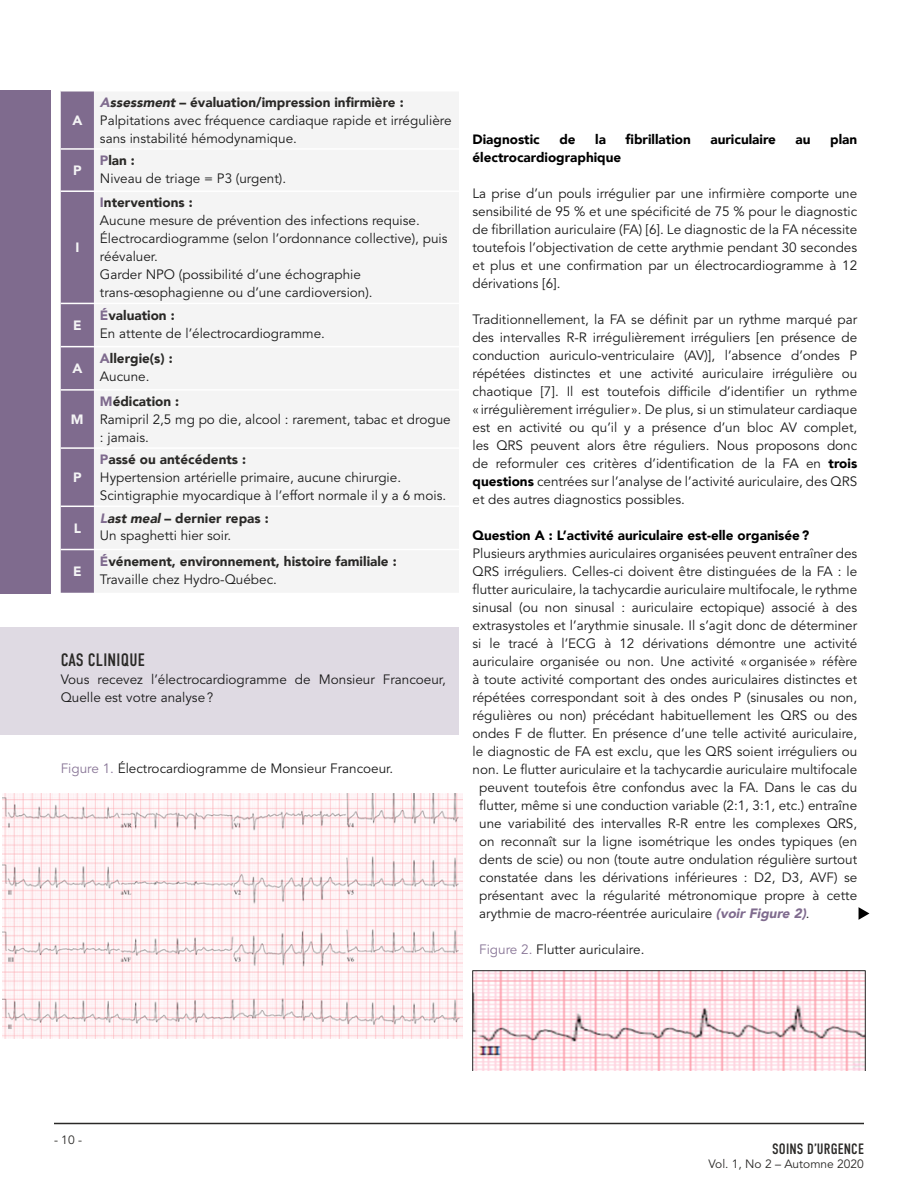
<style>
.page{position:relative;width:918px;height:1188px;background:#fff}
.page>*{position:absolute;margin:0;border:0;box-sizing:border-box;transform-origin:0 0}
.t1{font:18px "DIN Condensed";letter-spacing:.01em;color:#2a2927}
.t2{font:15px "DIN Condensed";letter-spacing:.01em;color:#2a2927}
.t3{font:13.5px/18px "Avenir LT Std";color:#1a1a1a}
.t4{font:900 13.5px "Avenir LT";color:#2a2927}
.t5{font:900 13.5px "Avenir LT";color:#000}
.t6{font:900 13.5px "Avenir LT";color:#f4f4f5}
.t7{font:12px "Avenir LT Std";color:#2a2927}
.s1{font-style:italic;color:#7f6b8e}
.s2{font-style:italic}
.s3{color:#7f6b8e}
.s4{color:#897697}
.s5{font-family:"Avenir LT";font-weight:900;color:#000}
.s6{font-family:"Avenir LT";font-weight:900;font-style:italic;color:#7f6b8e}
</style>
<div class="page">
<hr style="left:54px;top:1123px;width:810px;height:1px;background:#2a2927">
<div style="left:0;top:627px;width:459px;height:108px;background:#dfdae3"></div>
<div style="left:61px;top:92px;width:33px;height:501px;background:#7f6b8e"></div>
<div style="left:94px;top:92px;width:365px;height:500px;background:#f4f4f4"></div>
<hr style="left:61px;top:148px;width:33px;height:2px;background:#fff">
<hr style="left:94px;top:148px;width:365px;height:2px;background:#fff">
<hr style="left:61px;top:190px;width:33px;height:2px;background:#fff">
<hr style="left:94px;top:190px;width:365px;height:2px;background:#fff">
<hr style="left:61px;top:303px;width:33px;height:1px;background:#fff">
<hr style="left:94px;top:303px;width:365px;height:1px;background:#fff">
<hr style="left:61px;top:346px;width:33px;height:1px;background:#fff">
<hr style="left:94px;top:346px;width:365px;height:1px;background:#fff">
<hr style="left:61px;top:389px;width:33px;height:2px;background:#fff">
<hr style="left:94px;top:389px;width:365px;height:2px;background:#fff">
<hr style="left:61px;top:447px;width:33px;height:2px;background:#fff">
<hr style="left:94px;top:447px;width:365px;height:2px;background:#fff">
<hr style="left:61px;top:506px;width:33px;height:1px;background:#fff">
<hr style="left:94px;top:506px;width:365px;height:1px;background:#fff">
<hr style="left:61px;top:549px;width:33px;height:1px;background:#fff">
<hr style="left:94px;top:549px;width:365px;height:1px;background:#fff">
<div style="left:0;top:90px;width:51px;height:503px;background:#7f6b8e"></div>
<img style="left:2px;top:794px;width:460px;height:245px">
<img style="left:472px;top:970px;width:394px;height:100px">
<svg style="left:859px;top:907px;width:10px;height:13px"></svg>
<p class="t6" style="left:72px;top:112px;width:12px">A</p>
<p class="t6" style="left:73px;top:162px;width:10px">P</p>
<p class="t6" style="left:75px;top:240px;width:5px">I</p>
<p class="t6" style="left:73px;top:317px;width:10px">E</p>
<p class="t6" style="left:72px;top:360px;width:12px">A</p>
<p class="t6" style="left:71px;top:411px;width:14px">M</p>
<p class="t6" style="left:73px;top:469px;width:10px">P</p>
<p class="t6" style="left:74px;top:520px;width:9px">L</p>
<p class="t6" style="left:73px;top:563px;width:10px">E</p>
<p class="t4" style="left:100px;top:94px;width:305px"><span class="s1">A</span><span class="s2">ssessment</span> – évaluation/impression infirmière :</p>
<p class="t3" style="left:100px;top:112px;width:353px">Palpitations avec fréquence cardiaque rapide et irrégulière sans instabilité hémodynamique.</p>
<p class="t4" style="left:100px;top:152px;width:37px"><span class="s3">P</span>lan :</p>
<p class="t3" style="left:100px;top:170px;width:188px">Niveau de triage = P3 (urgent).</p>
<p class="t4" style="left:100px;top:195px;width:94px"><span class="s3">I</span>nterventions :</p>
<p class="t3" style="left:100px;top:212px;width:349px">Aucune mesure de prévention des infections requise.<br>Électrocardiogramme (selon l’ordonnance collective), puis réévaluer.<br>Garder NPO (possibilité d’une échographie trans-œsophagienne ou d’une cardioversion).</p>
<p class="t4" style="left:100px;top:307px;width:76px"><span class="s3">É</span>valuation :</p>
<p class="t3" style="left:100px;top:324px;width:226px">En attente de l’électrocardiogramme.</p>
<p class="t4" style="left:100px;top:350px;width:74px"><span class="s3">A</span>llergie(s) :</p>
<p class="t3" style="left:100px;top:368px;width:51px">Aucune.</p>
<p class="t4" style="left:100px;top:393px;width:81px"><span class="s3">M</span>édication :</p>
<p class="t3" style="left:100px;top:411px;width:352px">Ramipril 2,5 mg po die, alcool : rarement, tabac et drogue : jamais.</p>
<p class="t4" style="left:100px;top:451px;width:148px"><span class="s3">P</span>assé ou antécédents :</p>
<p class="t3" style="left:100px;top:469px;width:348px">Hypertension artérielle primaire, aucune chirurgie.<br>Scintigraphie myocardique à l’effort normale il y a 6 mois.</p>
<p class="t4" style="left:100px;top:510px;width:170px"><span class="s1">L</span><span class="s2">ast meal</span> – dernier repas :</p>
<p class="t3" style="left:100px;top:527px;width:133px">Un spaghetti hier soir.</p>
<p class="t4" style="left:100px;top:553px;width:298px"><span class="s3">É</span>vénement, environnement, histoire familiale :</p>
<p class="t3" style="left:100px;top:570px;width:179px">Travaille chez Hydro-Québec.</p>
<h1 class="t1" style="left:61px;top:650px;width:86px">CAS CLINIQUE</h1>
<p class="t3" style="left:61px;top:671px;width:387px">Vous recevez l’électrocardiogramme de Monsieur Francoeur,<br>Quelle est votre analyse?</p>
<p class="t3" style="left:61px;top:760px;width:334px"><span class="s4">Figure 1.</span> Électrocardiogramme de Monsieur Francoeur.</p>
<p class="t5" style="left:473px;top:131px;width:69px">Diagnostic</p>
<p class="t5" style="left:559px;top:131px;width:18px">de</p>
<p class="t5" style="left:595px;top:131px;width:12px">la</p>
<p class="t5" style="left:626px;top:131px;width:67px">fibrillation</p>
<p class="t5" style="left:710px;top:131px;width:67px">auriculaire</p>
<p class="t5" style="left:796px;top:131px;width:16px">au</p>
<p class="t5" style="left:830px;top:131px;width:29px">plan</p>
<p class="t5" style="left:473px;top:149px;width:150px">électrocardiographique</p>
<p class="t3" style="left:473px;top:184px;width:386px;text-align:justify">La prise d’un pouls irrégulier par une infirmière comporte une sensibilité de 95 % et une spécificité de 75 % pour le diagnostic de fibrillation auriculaire (FA) [6]. Le diagnostic de la FA nécessite toutefois l’objectivation de cette arythmie pendant 30 secondes et plus et une confirmation par un électrocardiogramme à 12 dérivations [6].</p>
<p class="t3" style="left:473px;top:310px;width:386px;text-align:justify">Traditionnellement, la FA se définit par un rythme marqué par des intervalles R-R irrégulièrement irréguliers [en présence de conduction auriculo-ventriculaire (AV)], l’absence d’ondes P répétées distinctes et une activité auriculaire irrégulière ou chaotique [7]. Il est toutefois difficile d’identifier un rythme « irrégulièrement irrégulier ». De plus, si un stimulateur cardiaque est en activité ou qu’il y a présence d’un bloc AV complet, les QRS peuvent alors être réguliers. Nous proposons donc de reformuler ces critères d’identification de la FA en <span class="s5">trois questions</span> centrées sur l’analyse de l’activité auriculaire, des QRS et des autres diagnostics possibles.</p>
<p class="t5" style="left:473px;top:527px;width:338px">Question A : L’activité auriculaire est-elle organisée?</p>
<p class="t3" style="left:473px;top:544px;width:386px">Plusieurs arythmies auriculaires organisées peuvent entraîner des</p>
<p class="t3" style="left:473px;top:562px;width:386px">QRS irréguliers. Celles-ci doivent être distinguées de la FA : le</p>
<p class="t3" style="left:473px;top:580px;width:386px">flutter auriculaire, la tachycardie auriculaire multifocale, le rythme</p>
<p class="t3" style="left:473px;top:598px;width:386px">sinusal (ou non sinusal : auriculaire ectopique) associé à des</p>
<p class="t3" style="left:473px;top:616px;width:386px">extrasystoles et l’arythmie sinusale. Il s’agit donc de déterminer</p>
<p class="t3" style="left:473px;top:634px;width:386px">si le tracé à l’ECG à 12 dérivations démontre une activité</p>
<p class="t3" style="left:473px;top:652px;width:386px">auriculaire organisée ou non. Une activité «organisée» réfère</p>
<p class="t3" style="left:473px;top:670px;width:386px">à toute activité comportant des ondes auriculaires distinctes et</p>
<p class="t3" style="left:473px;top:688px;width:386px">répétées correspondant soit à des ondes P (sinusales ou non,</p>
<p class="t3" style="left:473px;top:706px;width:386px">régulières ou non) précédant habituellement les QRS ou des</p>
<p class="t3" style="left:473px;top:724px;width:386px">ondes F de flutter. En présence d’une telle activité auriculaire,</p>
<p class="t3" style="left:473px;top:742px;width:386px">le diagnostic de FA est exclu, que les QRS soient irréguliers ou</p>
<p class="t3" style="left:473px;top:760px;width:386px">non. Le flutter auriculaire et la tachycardie auriculaire multifocale</p>
<p class="t3" style="left:479px;top:778px;width:380px">peuvent toutefois être confondus avec la FA. Dans le cas du</p>
<p class="t3" style="left:479px;top:796px;width:379px">flutter, même si une conduction variable (2:1, 3:1, etc.) entraîne</p>
<p class="t3" style="left:479px;top:814px;width:379px">une variabilité des intervalles R-R entre les complexes QRS,</p>
<p class="t3" style="left:479px;top:832px;width:380px">on reconnaît sur la ligne isométrique les ondes typiques (en</p>
<p class="t3" style="left:479px;top:850px;width:380px">dents de scie) ou non (toute autre ondulation régulière surtout</p>
<p class="t3" style="left:479px;top:868px;width:380px">constatée dans les dérivations inférieures : D2, D3, AVF) se</p>
<p class="t3" style="left:479px;top:886px;width:379px">présentant avec la régularité métronomique propre à cette</p>
<p class="t3" style="left:479px;top:904px;width:332px">arythmie de macro-réentrée auriculaire <span class="s6">(voir Figure 2)</span>.</p>
<p class="t3" style="left:479px;top:940px;width:167px"><span class="s4">Figure 2.</span> Flutter auriculaire.</p>
<p class="t7" style="left:54px;top:1133px;width:30px">- 10 -</p>
<p class="t2" style="left:772px;top:1140px;width:93px">SOINS D’URGENCE</p>
<p class="t7" style="left:709px;top:1157px;width:157px">Vol. 1, No 2 – Automne 2020</p>
</div>
